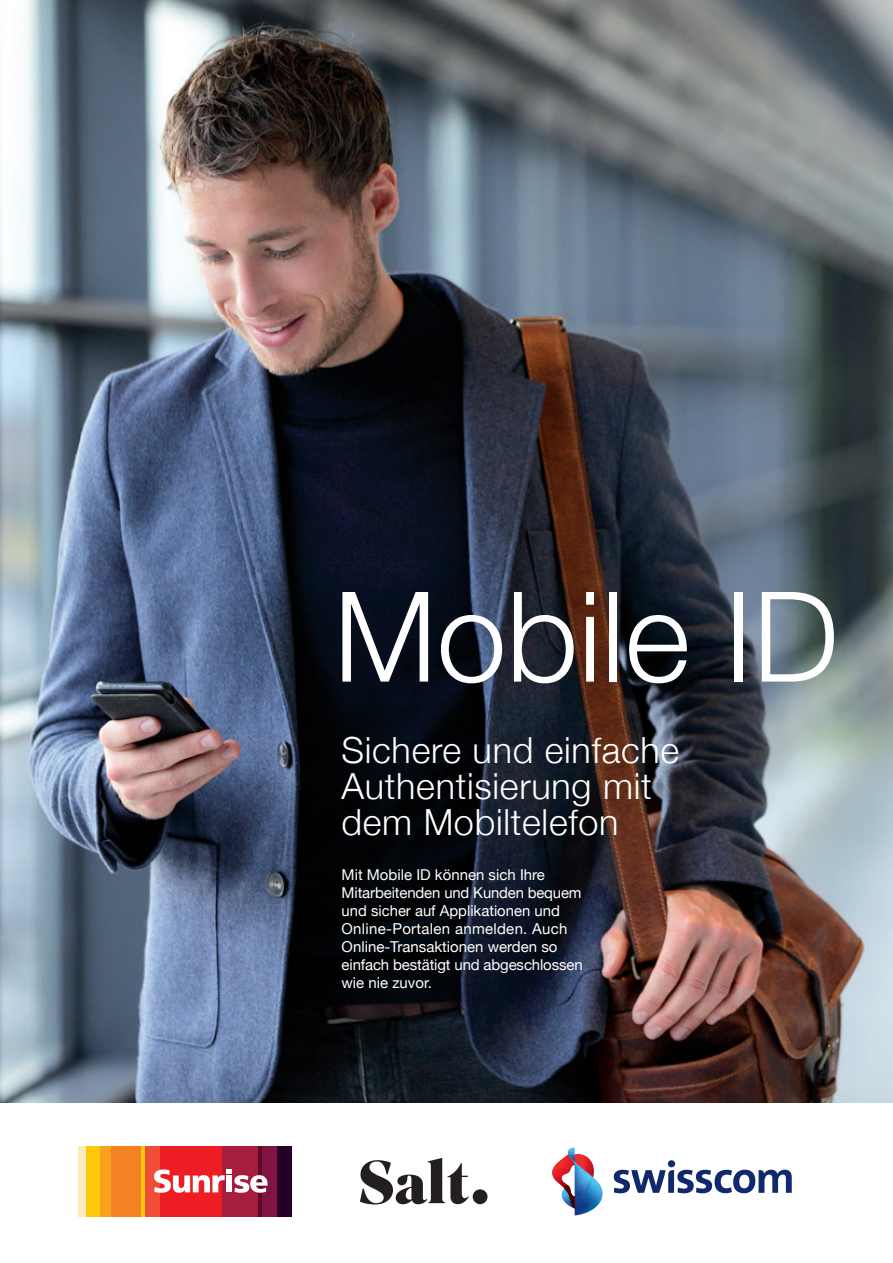
<style>
.page{position:relative;width:893px;height:1263px;background:#fff}
.page>*{position:absolute;margin:0;border:0;box-sizing:border-box;transform-origin:0 0}
.t1{font:300 125.4px "Helvetica Neue";color:#fff}
.t2{font:300 36px/36px "Helvetica Neue";letter-spacing:.02em;color:#fff}
.t3{font:15px/18px "Helvetica Neue";color:#fff}
</style>
<div class="page">
<img style="left:0;top:0;width:893px;height:1103px">
<svg style="left:614px;top:1160px;width:178px;height:33px"></svg>
<svg style="left:552px;top:1148px;width:51px;height:67px"></svg>
<div style="left:473px;top:1189px;width:14px;height:15px;background:#231f20;border-radius:50%"></div>
<svg style="left:360px;top:1158px;width:109px;height:46px"></svg>
<div style="left:79px;top:1146px;width:8px;height:71px;background:#feeaba"></div>
<div style="left:87px;top:1146px;width:14px;height:71px;background:#fec80b"></div>
<div style="left:101px;top:1146px;width:10px;height:71px;background:#f9a221"></div>
<div style="left:111px;top:1146px;width:30px;height:71px;background:#f58220"></div>
<hr style="left:141px;top:1146px;width:4px;height:71px;background:#fec80b">
<div style="left:145px;top:1146px;width:15px;height:71px;background:#ef4d35"></div>
<div style="left:160px;top:1146px;width:62px;height:71px;background:#ee1d23"></div>
<div style="left:222px;top:1146px;width:37px;height:71px;background:#a61d3e"></div>
<svg style="left:259px;top:1146px;width:4px;height:71px"></svg>
<div style="left:263px;top:1146px;width:14px;height:71px;background:#821444"></div>
<div style="left:277px;top:1146px;width:14px;height:71px;background:#250027"></div>
<svg style="left:154px;top:1169px;width:114px;height:24px"></svg>
<div style="left:226px;top:1175px;width:6px;height:17px;background:#fff"></div>
<h1 class="t1" style="left:334px;top:536px;width:506px">Mobile ID</h1>
<h2 class="t2" style="left:341px;top:729px;width:339px">Sichere und einfache<br>Authentisierung mit dem Mobiltelefon</h2>
<p class="t3" style="left:342px;top:866px;width:243px">Mit Mobile ID können sich Ihre<br>Mitarbeitenden und Kunden bequem und sicher auf Applikationen und<br>Online-Portalen anmelden. Auch<br>Online-Transaktionen werden so einfach bestätigt und abgeschlossen wie nie zuvor.</p>
</div>
